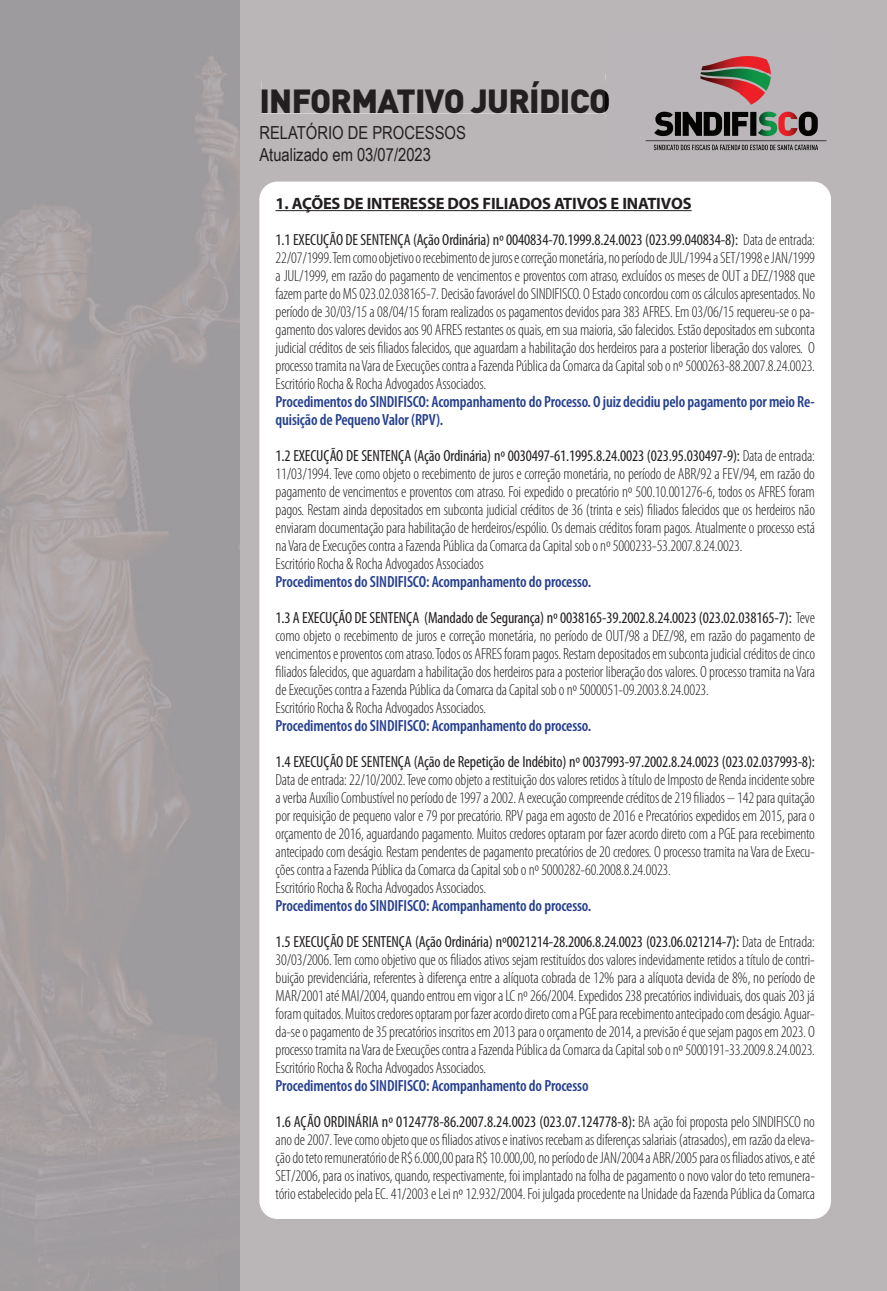
<style>
.page{position:relative;width:887px;height:1291px;background:#fff}
.page>*{position:absolute;margin:0;border:0;box-sizing:border-box;transform-origin:0 0}
.t1{font:900 33px "DIN";letter-spacing:-.02em;color:#231f20}
.t2{font:18px/21.6px "Arial Narrow";color:#231f20}
.t3{font:700 16.5px "Myriad Pro";letter-spacing:-.01em;color:#231f20}
.t4{font:300 condensed 16.2px/18px "Myriad Pro";letter-spacing:-.01em;color:#231f20;text-align:justify}
.t5{font:600 condensed 16.2px/18px "Myriad Pro";letter-spacing:-.01em;color:#253f8e}
.t6{font:condensed 16.2px "Myriad Pro";letter-spacing:-.01em;color:#231f20}
.s1{font-weight:400}
.s2{font-weight:300}
</style>
<div class="page">
<div style="left:239px;top:0;width:647px;height:1290px;background:#bab5b7"></div>
<div style="left:262px;top:81px;width:343px;height:32px;background:#bab5b7"></div>
<div style="left:259px;top:181px;width:571px;height:1037px;background:#fff;border-radius:18px"></div>
<hr style="left:275px;top:210px;width:416px;height:1px;background:#231f20">
<img style="left:605px;top:30px;width:225px;height:131px">
<img style="left:605px;top:81px;width:3px;height:32px">
<h1 class="t1" style="left:259px;top:79px;width:352px">INFORMATIVO JURÍDICO</h1>
<p class="t2" style="left:259px;top:121px;width:208px">RELATÓRIO DE PROCESSOS<br>Atualizado em 03/07/2023</p>
<p class="t3" style="left:275px;top:193px;width:417px">1. AÇÕES DE INTERESSE DOS FILIADOS ATIVOS E INATIVOS</p>
<p class="t4" style="left:275px;top:230px;width:541px"><span class="s1">1.1 EXECUÇÃO DE SENTENÇA (Ação Ordinária) nº 0040834-70.1999.8.24.0023 (023.99.040834-8):</span> Data de entrada:<br>22/07/1999. Tem como objetivo o recebimento de juros e correção monetária, no período de JUL/1994 a SET/1998 e JAN/1999 a JUL/1999, em razão do pagamento de vencimentos e proventos com atraso, excluídos os meses de OUT a DEZ/1988 que fazem parte do MS 023.02.038165-7. Decisão favorável do SINDIFISCO. O Estado concordou com os cálculos apresentados. No período de 30/03/15 a 08/04/15 foram realizados os pagamentos devidos para 383 AFRES. Em 03/06/15 requereu-se o pa&shy;gamento dos valores devidos aos 90 AFRES restantes os quais, em sua maioria, são falecidos. Estão depositados em subconta judicial créditos de seis liados falecidos, que aguardam a habilitação dos herdeiros para a posterior liberação dos valores. O processo tramita na Vara de Execuções contra a Fazenda Pública da Comarca da Capital sob o nº 5000263-88.2007.8.24.0023.<br>Escritório Rocha &amp; Rocha Advogados Associados.</p>
<p class="t5" style="left:275px;top:392px;width:540px">Procedimentos do SINDIFISCO: Acompanhamento do Processo. O juiz decidiu pelo pagamento por meio Re&shy;quisição de Pequeno Valor (RPV).</p>
<p class="t4" style="left:275px;top:446px;width:541px;text-align:left"><span class="s1">1.2 EXECUÇÃO DE SENTENÇA (Ação Ordinária) nº 0030497-61.1995.8.24.0023 (023.95.030497-9):</span> Data de entrada:<br>11/03/1994. Teve como objeto o recebimento de juros e correção monetária, no período de ABR/92 a FEV/94, em razão do pagamento de vencimentos e proventos com atraso. Foi expedido o precatório nº 500.10.001276-6, todos os AFRES foram pagos. Restam ainda depositados em subconta judicial créditos de 36 (trinta e seis) liados falecidos que os herdeiros não enviaram documentação para habilitação de herdeiros/espólio. Os demais créditos foram pagos. Atualmente o processo está na Vara de Execuções contra a Fazenda Pública da Comarca da Capital sob o nº 5000233-53.2007.8.24.0023.<br>Escritório Rocha &amp; Rocha Advogados Associados</p>
<p class="t5" style="left:275px;top:572px;width:317px">Procedimentos do SINDIFISCO: Acompanhamento do processo.</p>
<p class="t6" style="left:275px;top:608px;width:541px">1.3 A EXECUÇÃO DE SENTENÇA (Mandado de Segurança) nº 0038165-39.2002.8.24.0023 (023.02.038165-7): <span class="s2">Teve</span></p>
<p class="t4" style="left:275px;top:626px;width:541px">como objeto o recebimento de juros e correção monetária, no período de OUT/98 a DEZ/98, em razão do pagamento de</p>
<p class="t4" style="left:275px;top:644px;width:541px">vencimentos e proventos com atraso. Todos os AFRES foram pagos. Restam depositados em subconta judicial créditos de cinco</p>
<p class="t4" style="left:281px;top:662px;width:535px">liados falecidos, que aguardam a habilitação dos herdeiros para a posterior liberação dos valores. O processo tramita na Vara</p>
<p class="t4" style="left:275px;top:680px;width:435px">de Execuções contra a Fazenda Pública da Comarca da Capital sob o nº 5000051-09.2003.8.24.0023.</p>
<p class="t4" style="left:275px;top:698px;width:212px">Escritório Rocha &amp; Rocha Advogados Associados.</p>
<p class="t5" style="left:275px;top:716px;width:317px">Procedimentos do SINDIFISCO: Acompanhamento do processo.</p>
<p class="t6" style="left:275px;top:752px;width:541px">1.4 EXECUÇÃO DE SENTENÇA (Ação de Repetição de Indébito) nº 0037993-97.2002.8.24.0023 (023.02.037993-8):</p>
<p class="t4" style="left:275px;top:770px;width:541px;text-align:left">Data de entrada: 22/10/2002. Teve como objeto a restituição dos valores retidos à título de Imposto de Renda incidente sobre a verba Auxílio Combustível no período de 1997 a 2002. A execução compreende créditos de 219 liados – 142 para quitação por requisição de pequeno valor e 79 por precatório. RPV paga em agosto de 2016 e Precatórios expedidos em 2015, para o orçamento de 2016, aguardando pagamento. Muitos credores optaram por fazer acordo direto com a PGE para recebimento antecipado com deságio. Restam pendentes de pagamento precatórios de 20 credores. O processo tramita na Vara de Execu&shy;ções contra a Fazenda Pública da Comarca da Capital sob o nº 5000282-60.2008.8.24.0023.<br>Escritório Rocha &amp; Rocha Advogados Associados.</p>
<p class="t5" style="left:275px;top:896px;width:317px">Procedimentos do SINDIFISCO: Acompanhamento do processo.</p>
<p class="t4" style="left:275px;top:932px;width:541px"><span class="s1">1.5 EXECUÇÃO DE SENTENÇA (Ação Ordinária) nº0021214-28.2006.8.24.0023 (023.06.021214-7):</span> Data de Entrada:<br>30/03/2006. Tem como objetivo que os liados ativos sejam restituídos dos valores indevidamente retidos a título de contri&shy;buição previdenciária, referentes à diferença entre a alíquota cobrada de 12% para a alíquota devida de 8%, no período de MAR/2001 até MAI/2004, quando entrou em vigor a LC nº 266/2004. Expedidos 238 precatórios individuais, dos quais 203 já foram quitados. Muitos credores optaram por fazer acordo direto com a PGE para recebimento antecipado com deságio. Aguar&shy;da-se o pagamento de 35 precatórios inscritos em 2013 para o orçamento de 2014, a previsão é que sejam pagos em 2023. O processo tramita na Vara de Execuções contra a Fazenda Pública da Comarca da Capital sob o nº 5000191-33.2009.8.24.0023.<br>Escritório Rocha &amp; Rocha Advogados Associados.</p>
<p class="t5" style="left:275px;top:1076px;width:314px">Procedimentos do SINDIFISCO: Acompanhamento do Processo</p>
<p class="t4" style="left:275px;top:1112px;width:541px"><span class="s1">1.6 AÇÃO ORDINÁRIA nº 0124778-86.2007.8.24.0023 (023.07.124778-8):</span> BA ação foi proposta pelo SINDIFISCO no ano de 2007. Teve como objeto que os liados ativos e inativos recebam as diferenças salariais (atrasados), em razão da eleva&shy;ção do teto remuneratório de R$ 6.000,00 para R$ 10.000,00, no período de JAN/2004 a ABR/2005 para os liados ativos, e até SET/2006, para os inativos, quando, respectivamente, foi implantado na folha de pagamento o novo valor do teto remunera&shy;tório estabelecido pela EC. 41/2003 e Lei nº 12.932/2004. Foi julgada procedente na Unidade da Fazenda Pública da Comarca</p>
</div>
